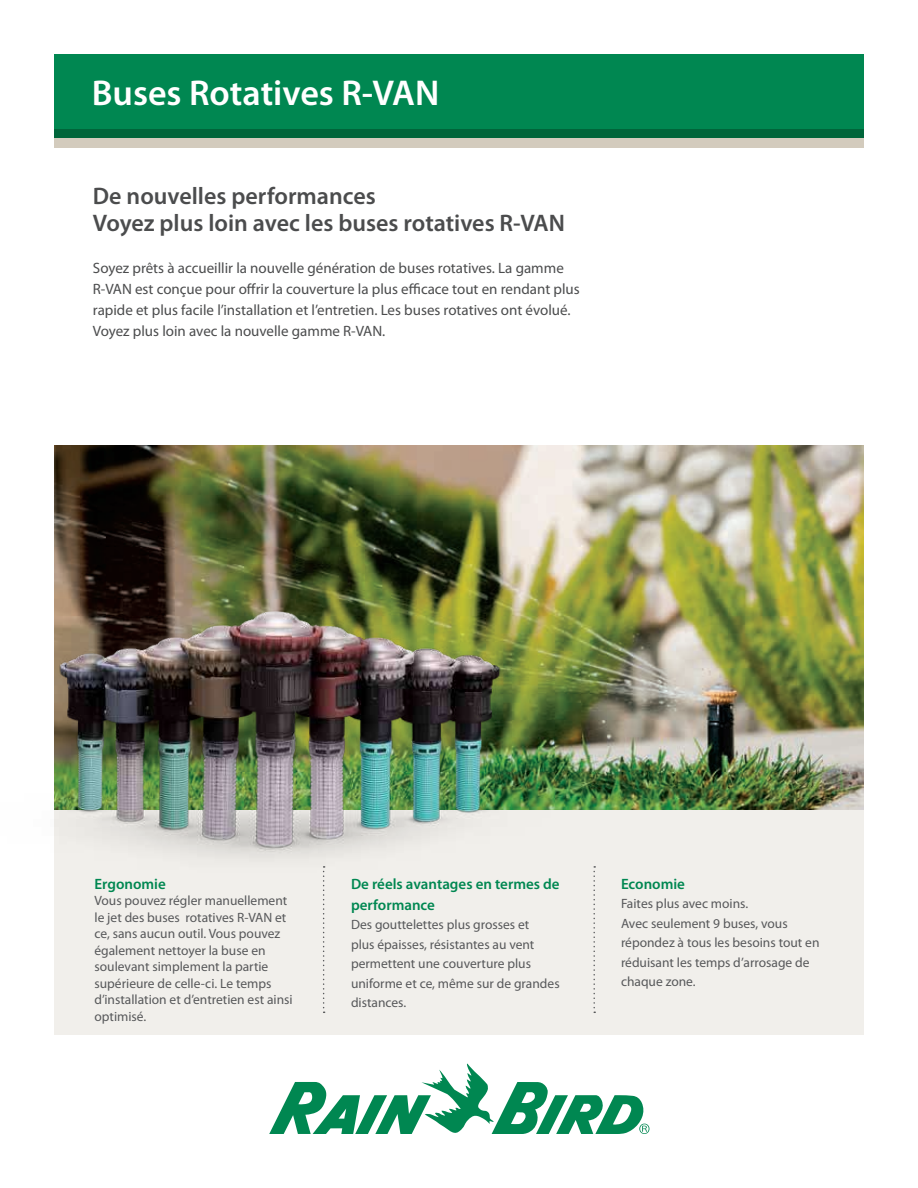
<style>
.page{position:relative;width:918px;height:1188px;background:#fff}
.page>*{position:absolute;margin:0;border:0;box-sizing:border-box;transform-origin:0 0}
.t1{font:600 36px "Myriad Pro";color:#fff}
.t2{font:600 24px/27px "Myriad Pro";color:#4b4c4d}
.t3{font:15px/21px "Myriad Pro";color:#4b4c4d}
.t4{font:600 15px/21px "Myriad Pro";color:#008751}
.t5{font:13.5px/19.5px "Myriad Pro";color:#57585a}
</style>
<div class="page">
<svg style="left:269px;top:1063px;width:380px;height:71px"></svg>
<div style="left:54px;top:129px;width:810px;height:9px;background:#00653a"></div>
<div style="left:54px;top:138px;width:810px;height:9px;background:#d3cbbd"></div>
<div style="left:54px;top:54px;width:810px;height:75px;background:#008751"></div>
<div style="left:54px;top:810px;width:810px;height:225px;background:#f1efeb"></div>
<svg style="left:323px;top:875px;width:2px;height:138px"></svg>
<svg style="left:593px;top:875px;width:2px;height:138px"></svg>
<img style="left:54px;top:446px;width:810px;height:364px">
<img style="left:54px;top:585px;width:560px;height:288px">
<h1 class="t1" style="left:92px;top:70px;width:349px">Buses Rotatives R-VAN</h1>
<h2 class="t2" style="left:93px;top:182px;width:474px">De nouvelles performances<br>Voyez plus loin avec les buses rotatives R-VAN</h2>
<p class="t3" style="left:93px;top:257px;width:488px">Soyez prêts à accueillir la nouvelle génération de buses rotatives. La gamme R-VAN est conçue pour offrir la couverture la plus efficace tout en rendant plus rapide et plus facile l’installation et l’entretien. Les buses rotatives ont évolué.<br>Voyez plus loin avec la nouvelle gamme R-VAN.</p>
<p class="t4" style="left:94px;top:873px;width:73px">Ergonomie</p>
<p class="t5" style="left:94px;top:892px;width:200px;line-height:16.5px">Vous pouvez régler manuellement le jet des buses rotatives R-VAN et ce, sans aucun outil. Vous pouvez également nettoyer la buse en soulevant simplement la partie supérieure de celle-ci. Le temps d’installation et d’entretien est ainsi optimisé.</p>
<p class="t4" style="left:351px;top:873px;width:210px">De réels avantages en termes de performance</p>
<p class="t5" style="left:351px;top:915px;width:210px">Des gouttelettes plus grosses et<br>plus épaisses, résistantes au vent permettent une couverture plus uniforme et ce, même sur de grandes distances.</p>
<p class="t4" style="left:621px;top:873px;width:66px">Economie</p>
<p class="t5" style="left:621px;top:894px;width:200px">Faites plus avec moins.<br>Avec seulement 9 buses, vous répondez à tous les besoins tout en réduisant les temps d’arrosage de chaque zone.</p>
</div>
